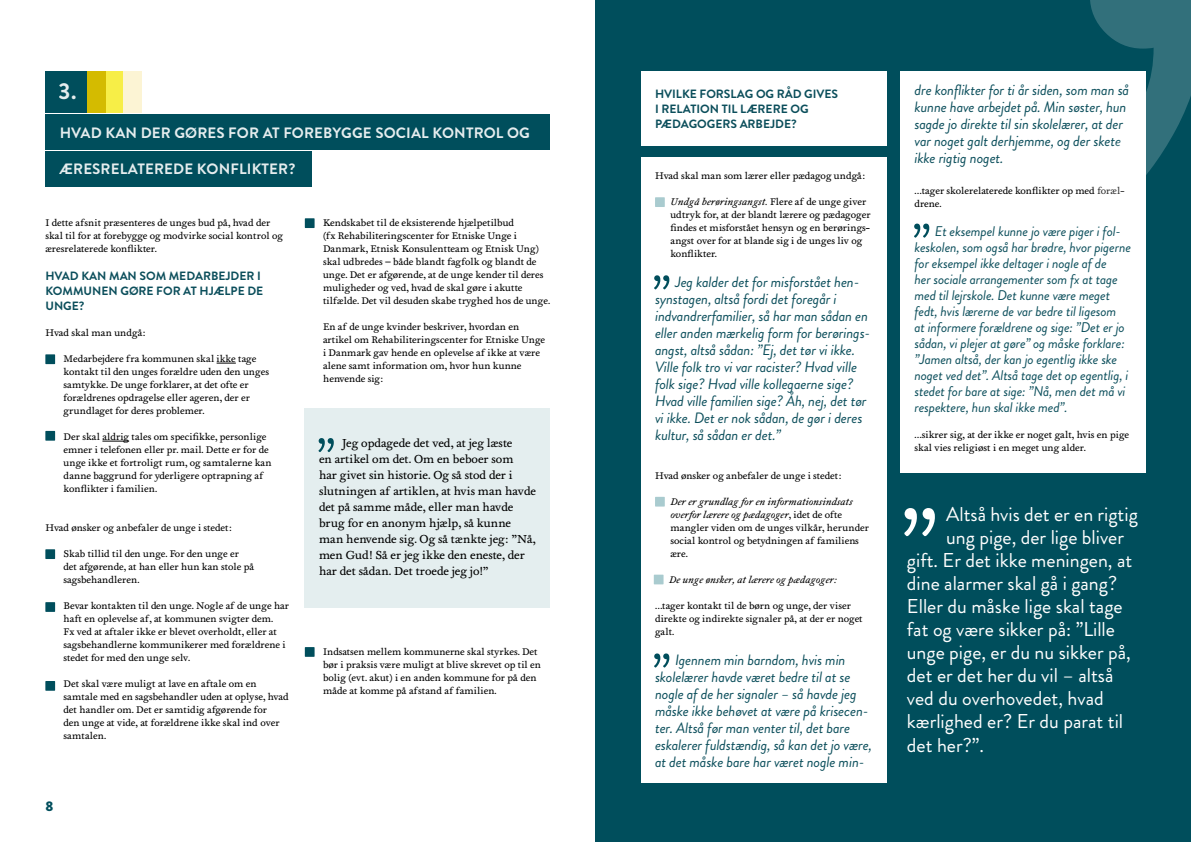
<style>
.page{position:relative;width:1191px;height:842px;background:#fff}
.page>*{position:absolute;margin:0;border:0;box-sizing:border-box;transform-origin:0 0}
.t1{font:700 23px "Brandon Grotesque";color:#fff}
.t2{font:20px "Brandon Grotesque";color:#fff}
.t3{font:italic 15px/17px "Brandon Grotesque";letter-spacing:-.01em;color:#0b4e5b}
.t4{font:700 15px "Brandon Grotesque";letter-spacing:.01em;color:#fff}
.t5{font:italic 14px/16px "Brandon Grotesque";letter-spacing:-.01em;color:#0b4e5b}
.t6{font:900 14px "Brandon Grotesque";color:#004e5c}
.t7{font:12px/16px "Foundry Wilson";color:#000}
.t8{font:700 12px/15px "Brandon Grotesque";color:#0b4e5b}
.t9{font:10px/13px "Foundry Wilson";color:#000}
.t10{font:italic 10px "Foundry Wilson";color:#000}
.s1{font-style:italic}
</style>
<div class="page">
<hr style="left:31px;top:811px;width:119px;height:1px;background:#004e5c">
<div style="left:595px;top:0;width:596px;height:842px;background:#004e5c"></div>
<div style="left:641px;top:157px;width:245px;height:625px;background:#fff"></div>
<div style="left:45px;top:71px;width:43px;height:41px;background:#004e5c"></div>
<div style="left:45px;top:152px;width:267px;height:35px;background:#004e5c"></div>
<div style="left:45px;top:114px;width:505px;height:36px;background:#004e5c"></div>
<svg style="left:217px;top:363px;width:19px;height:1px"></svg>
<svg style="left:102px;top:441px;width:27px;height:1px"></svg>
<div style="left:97px;top:71px;width:38px;height:41px;background:#f7ee47"></div>
<div style="left:88px;top:71px;width:18px;height:41px;background:#d4bb00"></div>
<div style="left:124px;top:71px;width:18px;height:41px;background:#fcf4d4"></div>
<div style="left:45px;top:431px;width:10px;height:10px;background:#004e5c"></div>
<div style="left:45px;top:354px;width:10px;height:10px;background:#004e5c"></div>
<div style="left:45px;top:549px;width:10px;height:10px;background:#004e5c"></div>
<div style="left:45px;top:602px;width:10px;height:10px;background:#004e5c"></div>
<div style="left:45px;top:681px;width:10px;height:10px;background:#004e5c"></div>
<div style="left:305px;top:218px;width:9px;height:10px;background:#004e5c"></div>
<div style="left:305px;top:647px;width:9px;height:10px;background:#004e5c"></div>
<div style="left:900px;top:71px;width:245px;height:402px;background:#fff"></div>
<div style="left:641px;top:71px;width:245px;height:74px;background:#fff"></div>
<div style="left:655px;top:197px;width:10px;height:10px;background:#a9cbcf"></div>
<div style="left:655px;top:497px;width:10px;height:10px;background:#a9cbcf"></div>
<div style="left:654px;top:575px;width:9px;height:9px;background:#a9cbcf"></div>
<svg style="left:904px;top:508px;width:31px;height:28px"></svg>
<svg style="left:654px;top:275px;width:15px;height:14px"></svg>
<svg style="left:914px;top:224px;width:15px;height:14px"></svg>
<svg style="left:654px;top:653px;width:15px;height:15px"></svg>
<div style="left:305px;top:408px;width:245px;height:199px;background:#e4eeef"></div>
<svg style="left:318px;top:438px;width:16px;height:14px"></svg>
<svg style="left:1090px;top:0;width:101px;height:204px"></svg>
<h1 class="t1" style="left:59px;top:75px;width:19px">3.</h1>
<h3 class="t4" style="left:60px;top:122px;width:472px">HVAD KAN DER GØRES FOR AT FOREBYGGE SOCIAL KONTROL OG</h3>
<h3 class="t4" style="left:60px;top:159px;width:237px">ÆRESRELATEREDE KONFLIKTER?</h3>
<p class="t9" style="left:45px;top:216px;width:239px">I dette afsnit præsenteres de unges bud på, hvad der skal til for at forebygge og modvirke social kontrol og æresrelaterede konflikter.</p>
<p class="t8" style="left:45px;top:268px;width:219px">HVAD KAN MAN SOM MEDARBEJDER I<br>KOMMUNEN GØRE FOR AT HJÆLPE DE<br>UNGE?</p>
<p class="t9" style="left:45px;top:326px;width:102px">Hvad skal man undgå:</p>
<p class="t9" style="left:64px;top:352px;width:207px">Medarbejdere fra kommunen skal ikke tage kontakt til den unges forældre uden den unges samtykke. De unge forklarer, at det ofte er forældrenes opdragelse eller ageren, der er grundlaget for deres problemer.</p>
<p class="t9" style="left:64px;top:430px;width:209px">Der skal aldrig tales om specifikke, personlige emner i telefonen eller pr. mail. Dette er for de unge ikke et fortroligt rum, og samtalerne kan danne baggrund for yderligere optrapning af konflikter i familien.</p>
<p class="t9" style="left:45px;top:521px;width:188px">Hvad ønsker og anbefaler de unge i stedet:</p>
<p class="t9" style="left:64px;top:547px;width:192px">Skab tillid til den unge. For den unge er det afgørende, at han eller hun kan stole på sagsbehandleren.</p>
<p class="t9" style="left:64px;top:599px;width:227px">Bevar kontakten til den unge. Nogle af de unge har haft en oplevelse af, at kommunen svigter dem.<br>Fx ved at aftaler ikke er blevet overholdt, eller at sagsbehandlerne kommunikerer med forældrene i stedet for med den unge selv.</p>
<p class="t9" style="left:64px;top:677px;width:227px">Det skal være muligt at lave en aftale om en samtale med en sagsbehandler uden at oplyse, hvad det handler om. Det er samtidig afgørende for<br>den unge at vide, at forældrene ikke skal ind over samtalen.</p>
<h3 class="t6" style="left:45px;top:796px;width:9px">8</h3>
<p class="t9" style="left:323px;top:216px;width:228px">Kendskabet til de eksisterende hjælpetilbud<br>(fx Rehabiliteringscenter for Etniske Unge i Danmark, Etnisk Konsulentteam og Etnisk Ung) skal udbredes – både blandt fagfolk og blandt de unge. Det er afgørende, at de unge kender til deres muligheder og ved, hvad de skal gøre i akutte tilfælde. Det vil desuden skabe tryghed hos de unge.</p>
<p class="t9" style="left:323px;top:320px;width:224px">En af de unge kvinder beskriver, hvordan en artikel om Rehabiliteringscenter for Etniske Unge i Danmark gav hende en oplevelse af ikke at være alene samt information om, hvor hun kunne henvende sig:</p>
<p class="t7" style="left:319px;top:435px;width:218px;text-indent:23px">Jeg opdagede det ved, at jeg læste<br>en artikel om det. Om en beboer som<br>har givet sin historie. Og så stod der i slutningen af artiklen, at hvis man havde det på samme måde, eller man havde brug for en anonym hjælp, så kunne man henvende sig. Og så tænkte jeg: ”Nå, men Gud! Så er jeg ikke den eneste, der har det sådan. Det troede jeg jo!”</p>
<p class="t9" style="left:323px;top:645px;width:219px">Indsatsen mellem kommunerne skal styrkes. Det bør i praksis være muligt at blive skrevet op til en bolig (evt. akut) i en anden kommune for på den måde at komme på afstand af familien.</p>
<p class="t8" style="left:655px;top:86px;width:184px">HVILKE FORSLAG OG RÅD GIVES<br>I RELATION TIL LÆRERE OG<br>PÆDAGOGERS ARBEJDE?</p>
<p class="t9" style="left:655px;top:169px;width:212px">Hvad skal man som lærer eller pædagog undgå:</p>
<p class="t9" style="left:670px;top:195px;width:202px"><span class="s1">Undgå berøringsangst.</span> Flere af de unge giver udtryk for, at der blandt lærere og pædagoger findes et misforstået hensyn og en berørings&shy;angst over for at blande sig i de unges liv og konflikter.</p>
<p class="t3" style="left:655px;top:274px;width:217px;text-indent:20px">Jeg kalder det for misforstået hen&shy;synstagen, altså fordi det foregår i indvandrerfamilier, så har man sådan en eller anden mærkelig form for berørings&shy;angst, altså sådan: ”Ej, det tør vi ikke.<br>Ville folk tro vi var racister? Hvad ville folk sige? Hvad ville kollegaerne sige?<br>Hvad ville familien sige? Åh, nej, det tør vi ikke. Det er nok sådan, de gør i deres kultur, så sådan er det.”</p>
<p class="t9" style="left:655px;top:469px;width:188px">Hvad ønsker og anbefaler de unge i stedet:</p>
<p class="t9" style="left:670px;top:495px;width:200px"><span class="s1">Der er grundlag for en informationsindsats overfor lærere og pædagoger</span>, idet de ofte mangler viden om de unges vilkår, herunder social kontrol og betydningen af familiens ære.</p>
<p class="t10" style="left:669px;top:574px;width:169px">De unge ønsker, at lærere og pædagoger:</p>
<p class="t9" style="left:655px;top:599px;width:209px">…tager kontakt til de børn og unge, der viser direkte og indirekte signaler på, at der er noget galt.</p>
<p class="t3" style="left:655px;top:652px;width:218px;text-indent:20px">Igennem min barndom, hvis min skolelærer havde været bedre til at se nogle af de her signaler – så havde jeg måske ikke behøvet at være på krisecen&shy;ter. Altså før man venter til, det bare eskalerer fuldstændig, så kan det jo være, at det måske bare har været nogle min-</p>
<h3 class="t3" style="left:914px;top:82px;width:216px">dre konflikter for ti år siden, som man så kunne have arbejdet på. Min søster, hun sagde jo direkte til sin skolelærer, at der var noget galt derhjemme, og der skete ikke rigtig noget.</h3>
<p class="t9" style="left:914px;top:184px;width:211px">…tager skolerelaterede konflikter op med foræl&shy;drene.</p>
<p class="t5" style="left:914px;top:223px;width:218px;text-indent:20px">Et eksempel kunne jo være piger i fol&shy;keskolen, som også har brødre, hvor pigerne for eksempel ikke deltager i nogle af de<br>her sociale arrangementer som fx at tage med til lejrskole. Det kunne være meget fedt, hvis lærerne de var bedre til ligesom<br>at informere forældrene og sige: ”Det er jo sådan, vi plejer at gøre” og måske forklare: ”Jamen altså, der kan jo egentlig ikke ske noget ved det”. Altså tage det op egentlig, i stedet for bare at sige: ”Nå, men det må vi respektere, hun skal ikke med”.</p>
<p class="t9" style="left:914px;top:428px;width:216px">…sikrer sig, at der ikke er noget galt, hvis en pige skal vies religiøst i en meget ung alder.</p>
<h2 class="t2" style="left:946px;top:501px;width:193px">Altså hvis det er en rigtig</h2>
<h2 class="t2" style="left:946px;top:524px;width:179px">ung pige, der lige bliver</h2>
<h2 class="t2" style="left:907px;top:547px;width:227px">gift. Er det ikke meningen, at</h2>
<h2 class="t2" style="left:907px;top:570px;width:212px">dine alarmer skal gå i gang?</h2>
<h2 class="t2" style="left:907px;top:593px;width:217px">Eller du måske lige skal tage</h2>
<h2 class="t2" style="left:907px;top:616px;width:210px">fat og være sikker på: ”Lille</h2>
<h2 class="t2" style="left:907px;top:639px;width:225px">unge pige, er du nu sikker på,</h2>
<h2 class="t2" style="left:907px;top:662px;width:208px">det er det her du vil – altså</h2>
<h2 class="t2" style="left:907px;top:685px;width:198px">ved du overhovedet, hvad</h2>
<h2 class="t2" style="left:907px;top:708px;width:218px">kærlighed er? Er du parat til</h2>
<h2 class="t2" style="left:907px;top:731px;width:79px">det her?”.</h2>
</div>
